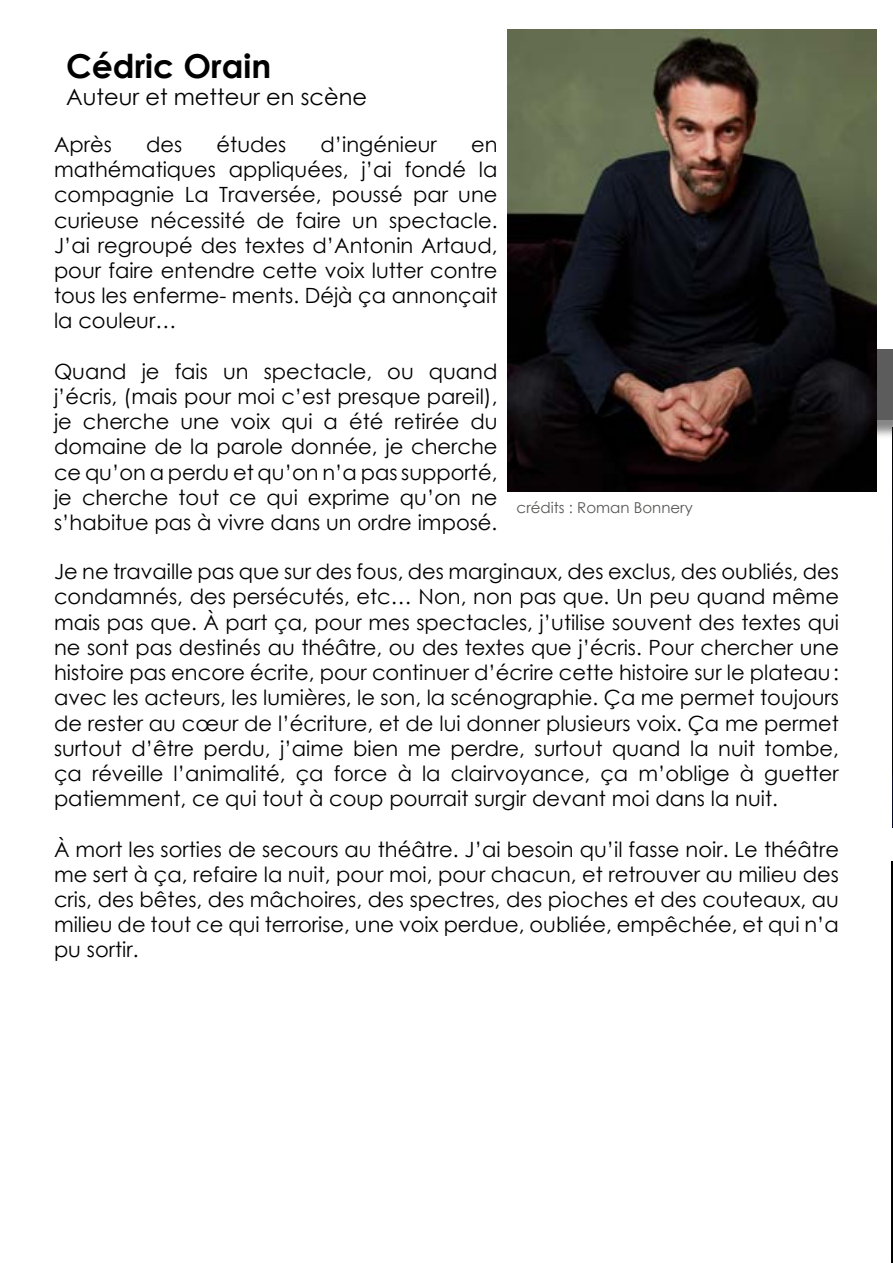
<style>
.page{position:relative;width:893px;height:1263px;background:#fff}
.page>*{position:absolute;margin:0;border:0;box-sizing:border-box;transform-origin:0 0}
.t1{font:700 33px "Century Gothic";color:#000}
.t2{font:22.5px "Century Gothic";color:#000}
.t3{font:21px/25.2px "Century Gothic";color:#000;text-align:justify}
.t4{font:15px "Century Gothic";color:#575756}
</style>
<div class="page">
<hr style="left:892px;top:0;width:1px;height:1263px;background:#000">
<img style="left:892px;top:773px;width:1px;height:55px">
<div style="left:621px;top:350px;width:272px;height:70px;background:linear-gradient(to bottom,#5c5c5c,#5c5c5c)"></div>
<img style="left:507px;top:30px;width:369px;height:461px">
<h1 class="t1" style="left:66px;top:41px;width:207px">Cédric Orain</h1>
<p class="t2" style="left:66px;top:81px;width:302px">Auteur et metteur en scène</p>
<p class="t3" style="left:54px;top:131px;width:59px">Après</p>
<p class="t3" style="left:146px;top:131px;width:38px">des</p>
<p class="t3" style="left:217px;top:131px;width:71px">études</p>
<p class="t3" style="left:321px;top:131px;width:118px">d’ingénieur</p>
<p class="t3" style="left:54px;top:131px;width:445px;text-indent:417px">en mathématiques appliquées, j’ai fondé la compagnie La Traversée, poussé par une curieuse nécessité de faire un spectacle.<br>J’ai regroupé des textes d’Antonin Artaud, pour faire entendre cette voix lutter contre tous les enferme- ments. Déjà ça annonçait la couleur…</p>
<p class="t3" style="left:54px;top:358px;width:445px">Quand je fais un spectacle, ou quand j’écris, (mais pour moi c’est presque pareil), je cherche une voix qui a été retirée du domaine de la parole donnée, je cherche ce qu’on a perdu et qu’on n’a pas supporté, je cherche tout ce qui exprime qu’on ne s’habitue pas à vivre dans un ordre imposé.</p>
<p class="t3" style="left:54px;top:559px;width:786px">Je ne travaille pas que sur des fous, des marginaux, des exclus, des oubliés, des condamnés, des persécutés, etc… Non, non pas que. Un peu quand même mais pas que. À part ça, pour mes spectacles, j’utilise souvent des textes qui ne sont pas destinés au théâtre, ou des textes que j’écris. Pour chercher une histoire pas encore écrite, pour continuer d’écrire cette histoire sur le plateau: avec les acteurs, les lumières, le son, la scénographie. Ça me permet toujours de rester au cœur de l’écriture, et de lui donner plusieurs voix. Ça me permet surtout d’être perdu, j’aime bien me perdre, surtout quand la nuit tombe, ça réveille l’animalité, ça force à la clairvoyance, ça m’oblige à guetter patiemment, ce qui tout à coup pourrait surgir devant moi dans la nuit.</p>
<p class="t3" style="left:54px;top:836px;width:786px">À mort les sorties de secours au théâtre. J’ai besoin qu’il fasse noir. Le théâtre me sert à ça, refaire la nuit, pour moi, pour chacun, et retrouver au milieu des cris, des bêtes, des mâchoires, des spectres, des pioches et des couteaux, au milieu de tout ce qui terrorise, une voix perdue, oubliée, empêchée, et qui n’a pu sortir.</p>
<p class="t4" style="left:517px;top:497px;width:178px">crédits : Roman Bonnery</p>
</div>
